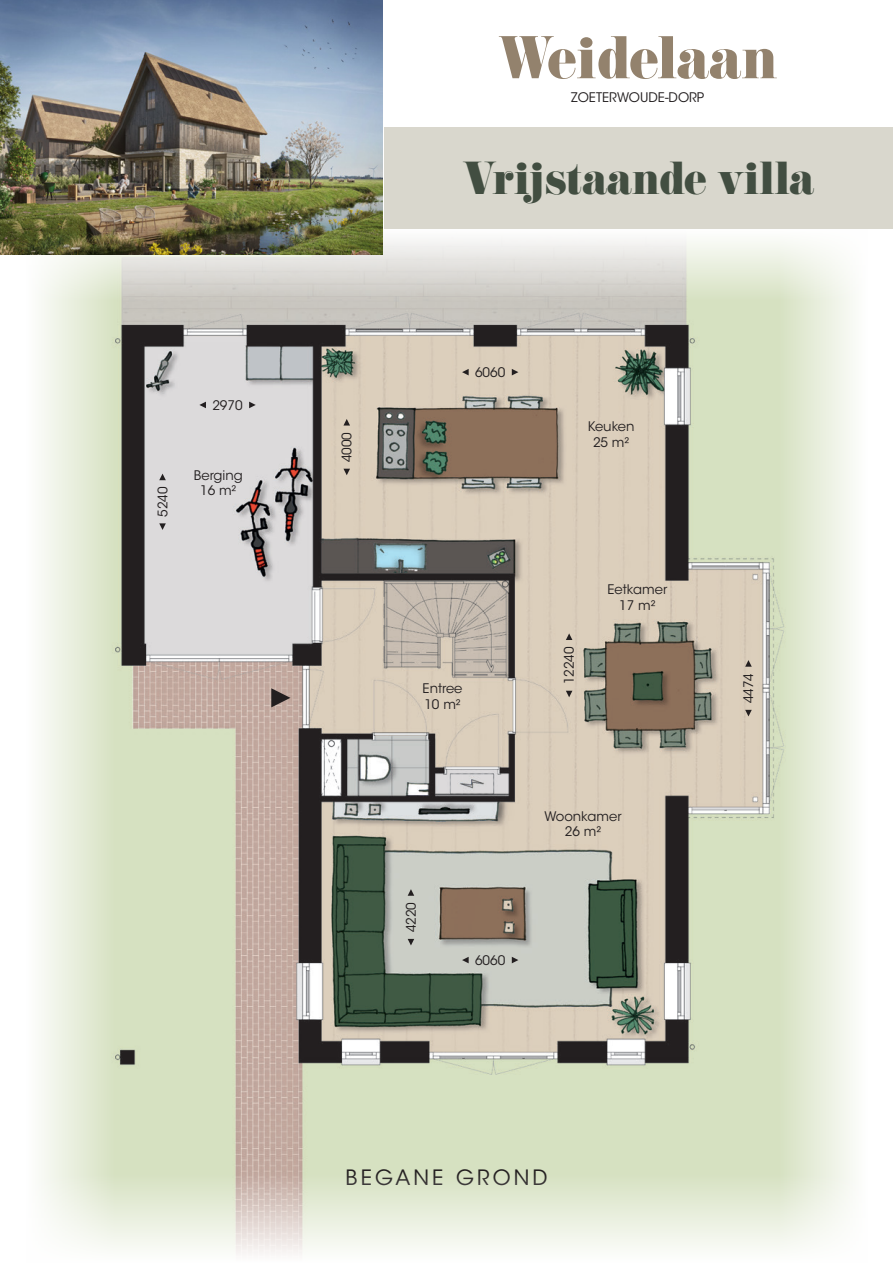
<style>
.page{position:relative;width:893px;height:1263px;background:#fff}
.page>*{position:absolute;margin:0;border:0;box-sizing:border-box;transform-origin:0 0}
.t1{font:52.65px "Eloquent JF Pro";color:#93826d}
.t2{font:40.5px "Eloquent JF Pro";color:#424e41}
.t3{font:21px "ITC Avant Garde Std";letter-spacing:.15em;color:#231f20}
.t4{font:13.2px "ITC Avant Garde Std";color:#231f20}
</style>
<div class="page">
<img style="left:115px;top:301px;width:663px;height:873px">
<div style="left:778px;top:229px;width:89px;height:1034px;background:linear-gradient(to right,#d6e0c1,#fefefe)"></div>
<div style="left:26px;top:229px;width:89px;height:1034px;background:linear-gradient(to right,#fefefe,#d6e1c1)"></div>
<svg style="left:26px;top:1174px;width:841px;height:89px"></svg>
<svg style="left:26px;top:228px;width:841px;height:73px"></svg>
<svg style="left:462px;top:369px;width:7px;height:6px"></svg>
<svg style="left:512px;top:369px;width:6px;height:6px"></svg>
<svg style="left:462px;top:957px;width:7px;height:6px"></svg>
<svg style="left:512px;top:957px;width:6px;height:6px"></svg>
<svg style="left:343px;top:469px;width:7px;height:6px"></svg>
<svg style="left:343px;top:419px;width:7px;height:6px"></svg>
<svg style="left:408px;top:939px;width:6px;height:6px"></svg>
<svg style="left:408px;top:889px;width:6px;height:7px"></svg>
<svg style="left:566px;top:691px;width:6px;height:6px"></svg>
<svg style="left:566px;top:633px;width:6px;height:7px"></svg>
<svg style="left:745px;top:710px;width:7px;height:6px"></svg>
<svg style="left:745px;top:660px;width:7px;height:7px"></svg>
<svg style="left:199px;top:402px;width:7px;height:6px"></svg>
<svg style="left:249px;top:402px;width:7px;height:6px"></svg>
<svg style="left:271px;top:688px;width:19px;height:19px"></svg>
<svg style="left:159px;top:523px;width:7px;height:7px"></svg>
<svg style="left:159px;top:474px;width:7px;height:6px"></svg>
<img style="left:0;top:0;width:383px;height:255px">
<div style="left:385px;top:127px;width:508px;height:102px;background:#d9d7cd"></div>
<p class="t4" style="left:155px;top:517px;width:32px;rotate:-90deg">5240</p>
<p class="t4" style="left:212px;top:397px;width:32px">2970</p>
<p class="t4" style="left:194px;top:467px;width:50px">Berging</p>
<p class="t4" style="left:200px;top:483px;width:38px">16 m²</p>
<h1 class="t1" style="left:498px;top:29px;width:280px">Weidelaan</h1>
<p class="t4" style="left:571px;top:90px;width:134px">ZOETERWOUDE-DORP</p>
<h2 class="t2" style="left:463px;top:156px;width:353px">Vrijstaande villa</h2>
<p class="t4" style="left:339px;top:462px;width:32px;rotate:-90deg">4000</p>
<p class="t4" style="left:475px;top:364px;width:32px">6060</p>
<p class="t4" style="left:588px;top:418px;width:48px">Keuken</p>
<p class="t4" style="left:593px;top:434px;width:38px">25 m²</p>
<p class="t4" style="left:423px;top:680px;width:41px">Entree</p>
<p class="t4" style="left:424px;top:696px;width:38px">10 m²</p>
<p class="t4" style="left:561px;top:684px;width:39px;rotate:-90deg">12240</p>
<p class="t4" style="left:607px;top:581px;width:61px">Eetkamer</p>
<p class="t4" style="left:619px;top:597px;width:38px">17 m²</p>
<p class="t4" style="left:403px;top:932px;width:32px;rotate:-90deg">4220</p>
<p class="t4" style="left:545px;top:808px;width:79px">Woonkamer</p>
<p class="t4" style="left:565px;top:823px;width:38px">26 m²</p>
<p class="t4" style="left:475px;top:952px;width:32px">6060</p>
<p class="t4" style="left:740px;top:703px;width:32px;rotate:-90deg">4474</p>
<p class="t3" style="left:345px;top:1165px;width:204px">BEGANE GROND</p>
</div>
